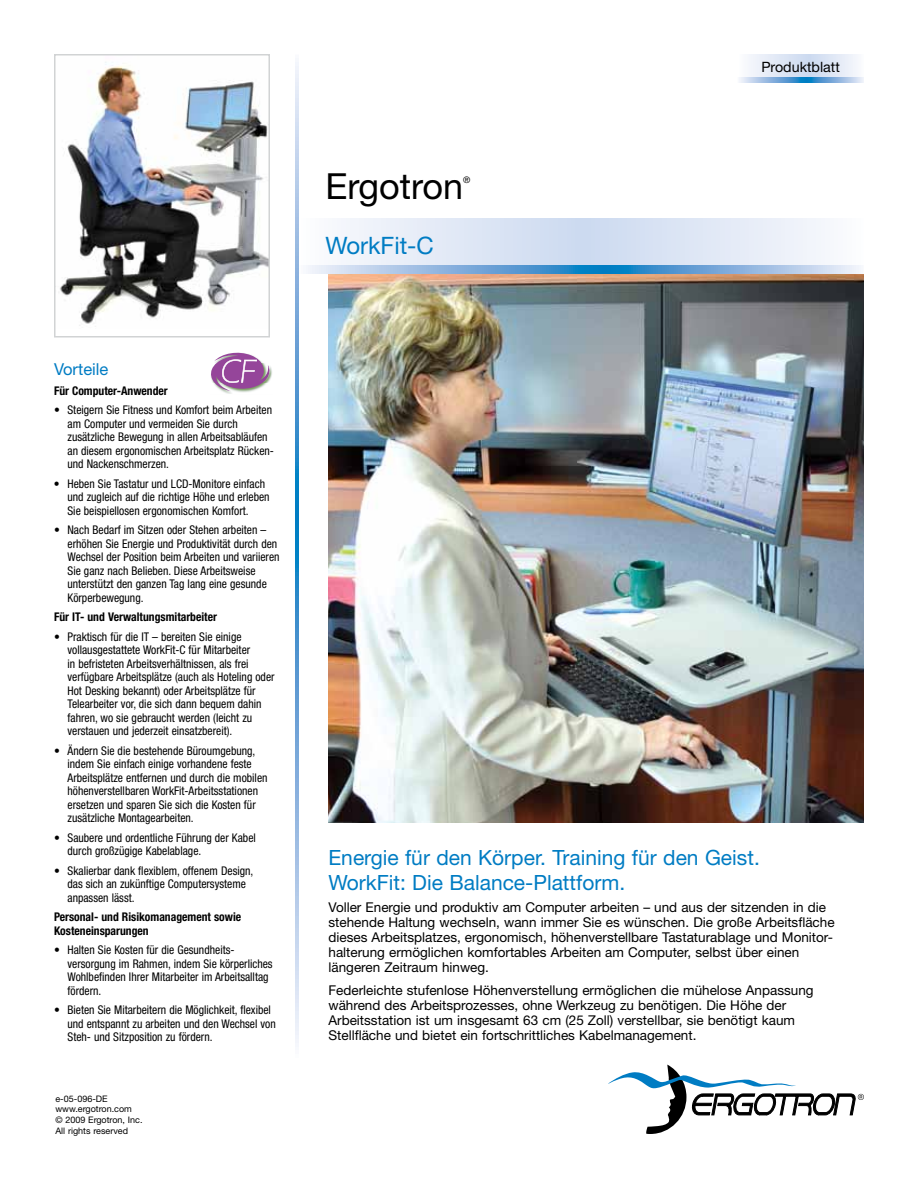
<style>
.page{position:relative;width:918px;height:1188px;background:#fff}
.page>*{position:absolute;margin:0;border:0;box-sizing:border-box;transform-origin:0 0}
.t1{font:36px "Helvetica Neue";color:#000}
.t2{font:24px "Helvetica Neue";color:#007cc3}
.t3{font:21px/25.2px "Helvetica Neue";color:#007cc3}
.t4{font:16.5px "Helvetica Neue";color:#007cc3}
.t5{font:14.25px "Helvetica Neue";color:#000}
.t6{font:13.5px/15px "Helvetica Neue";color:#000}
.t7{font:condensed 12px/13.5px "Helvetica Neue";color:#000}
.t8{font:700 condensed 12px/13.5px "Helvetica Neue";color:#000}
.t9{font:9px/10.8px "Helvetica Neue";color:#000}
</style>
<div class="page">
<img style="left:328px;top:274px;width:536px;height:549px">
<svg style="left:749px;top:54px;width:108px;height:23px;background:#dfe7f5"></svg>
<svg style="left:739px;top:77px;width:125px;height:5px"></svg>
<svg style="left:308px;top:219px;width:553px;height:47px"></svg>
<svg style="left:308px;top:266px;width:553px;height:8px;background:#7fb1dd"></svg>
<svg style="left:295px;top:62px;width:4px;height:981px;background:#7fb1dd"></svg>
<img style="left:60px;top:62px;width:207px;height:265px">
<div style="left:54px;top:54px;width:216px;height:284px;border:2px solid #d1d3d4"></div>
<img style="left:222px;top:391px;width:30px;height:3px">
<svg style="left:211px;top:353px;width:61px;height:38px"></svg>
<svg style="left:608px;top:1065px;width:256px;height:69px"></svg>
<h3 class="t4" style="left:54px;top:360px;width:56px">Vorteile</h3>
<p class="t8" style="left:54px;top:384px;width:115px">Für Computer-Anwender</p>
<p class="t7" style="left:68px;top:403px;width:208px;text-indent:-14px">• Steigern Sie Fitness und Komfort beim Arbeiten am Computer und vermeiden Sie durch zusätzliche Bewegung in allen Arbeitsabläufen an diesem ergonomischen Arbeitsplatz Rücken&shy;und Nackenschmerzen.</p>
<p class="t7" style="left:68px;top:477px;width:204px;text-indent:-14px">• Heben Sie Tastatur und LCD-Monitore einfach und zugleich auf die richtige Höhe und erleben<br>Sie beispiellosen ergonomischen Komfort.</p>
<p class="t7" style="left:68px;top:523px;width:214px;text-indent:-14px">• Nach Bedarf im Sitzen oder Stehen arbeiten – erhöhen Sie Energie und Produktivität durch den Wechsel der Position beim Arbeiten und variieren Sie ganz nach Belieben. Diese Arbeitsweise unterstützt den ganzen Tag lang eine gesunde Körperbewegung.</p>
<p class="t8" style="left:54px;top:610px;width:164px">Für IT- und Verwaltungsmitarbeiter</p>
<p class="t7" style="left:68px;top:630px;width:209px;text-indent:-14px">• Praktisch für die IT – bereiten Sie einige vollausgestattete WorkFit-C für Mitarbeiter<br>in befristeten Arbeitsverhältnissen, als frei verfügbare Arbeitsplätze (auch als Hoteling oder Hot Desking bekannt) oder Arbeitsplätze für Telearbeiter vor, die sich dann bequem dahin fahren, wo sie gebraucht werden (leicht zu verstauen und jederzeit einsatzbereit).</p>
<p class="t7" style="left:68px;top:744px;width:202px;text-indent:-14px">• Ändern Sie die bestehende Büroumgebung, indem Sie einfach einige vorhandene feste Arbeitsplätze entfernen und durch die mobilen höhenverstellbaren WorkFit-Arbeitsstationen ersetzen und sparen Sie sich die Kosten für zusätzliche Montagearbeiten.</p>
<p class="t7" style="left:68px;top:831px;width:190px;text-indent:-14px">• Saubere und ordentliche Führung der Kabel durch großzügige Kabelablage.</p>
<p class="t7" style="left:68px;top:864px;width:187px;text-indent:-14px">• Skalierbar dank flexiblem, offenem Design, das sich an zukünftige Computersysteme anpassen lässt.</p>
<p class="t8" style="left:54px;top:910px;width:189px">Personal- und Risikomanagement sowie<br>Kosteneinsparungen</p>
<p class="t7" style="left:68px;top:943px;width:207px;text-indent:-14px">• Halten Sie Kosten für die Gesundheits&shy;versorgung im Rahmen, indem Sie körperliches Wohlbefinden Ihrer Mitarbeiter im Arbeitsalltag fördern.</p>
<p class="t7" style="left:68px;top:1003px;width:210px;text-indent:-14px">• Bieten Sie Mitarbeitern die Möglichkeit, flexibel und entspannt zu arbeiten und den Wechsel von<br>Steh- und Sitzposition zu fördern.</p>
<p class="t9" style="left:56px;top:1093px;width:89px">e-05-096-DE www.ergotron.com<br>© 2009 Ergotron, Inc.<br>All rights reserved</p>
<h1 class="t1" style="left:326px;top:165px;width:139px">Ergotron</h1>
<p class="t9" style="left:463px;top:174px;width:9px">®</p>
<h2 class="t2" style="left:326px;top:231px;width:110px">WorkFit-C</h2>
<p class="t5" style="left:761px;top:58px;width:80px">Produktblatt</p>
<h3 class="t3" style="left:328px;top:844px;width:433px">Energie für den Körper. Training für den Geist.<br>WorkFit: Die Balance-Plattform.</h3>
<p class="t6" style="left:328px;top:900px;width:508px">Voller Energie und produktiv am Computer arbeiten – und aus der sitzenden in die stehende Haltung wechseln, wann immer Sie es wünschen. Die große Arbeitsfläche dieses Arbeitsplatzes, ergonomisch, höhenverstellbare Tastaturablage und Monitor&shy;halterung ermöglichen komfortables Arbeiten am Computer, selbst über einen längeren Zeitraum hinweg.</p>
<p class="t6" style="left:328px;top:982px;width:487px">Federleichte stufenlose Höhenverstellung ermöglichen die mühelose Anpassung während des Arbeitsprozesses, ohne Werkzeug zu benötigen. Die Höhe der Arbeitsstation ist um insgesamt 63 cm (25 Zoll) verstellbar, sie benötigt kaum Stellfläche und bietet ein fortschrittliches Kabelmanagement.</p>
</div>
